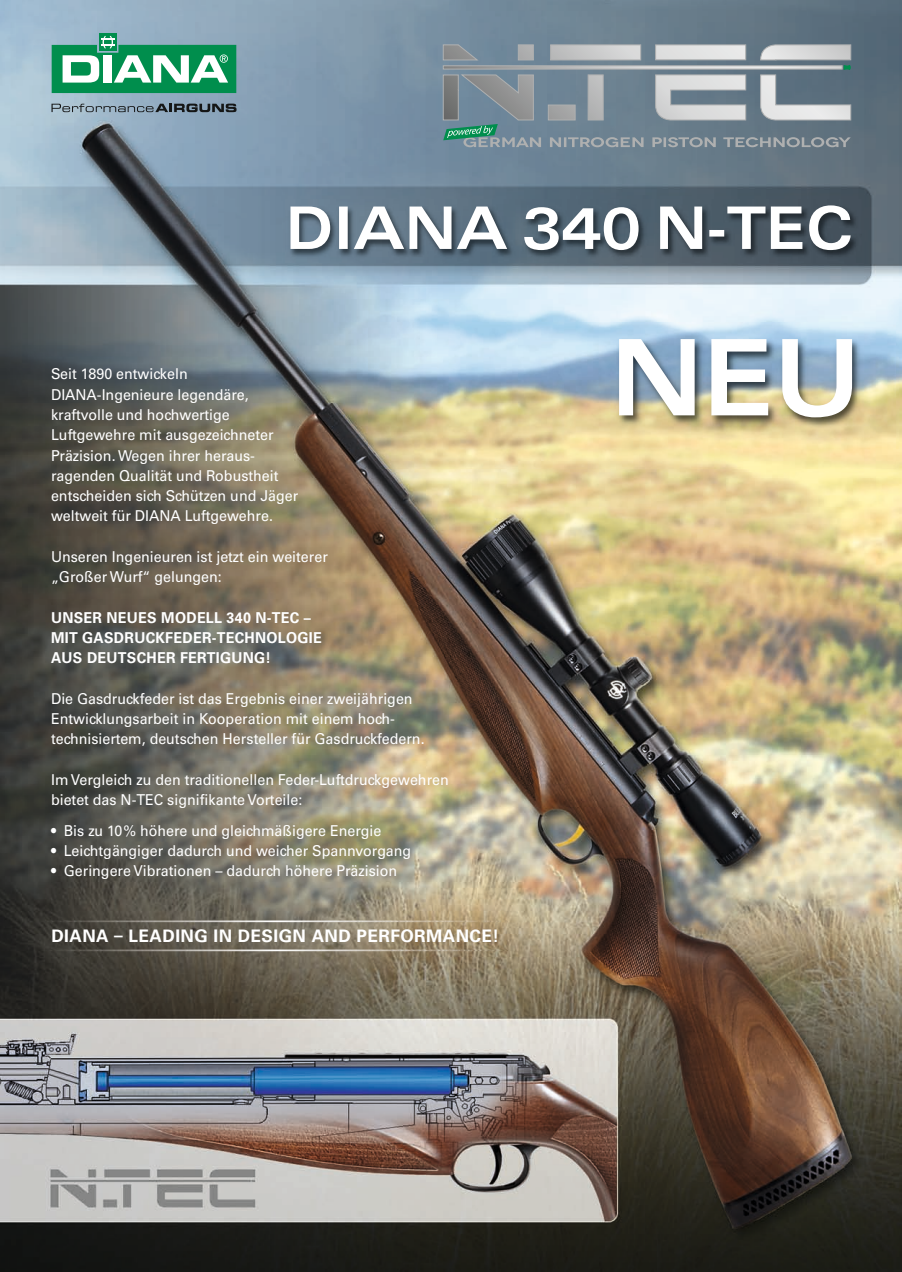
<style>
.page{position:relative;width:902px;height:1272px;background:#fff}
.page>*{position:absolute;margin:0;border:0;box-sizing:border-box;transform-origin:0 0}
.t1{font:700 expanded 105.6px "Univers";color:#fff;scale:.91 1}
.t2{font:700 17.25px "Univers";letter-spacing:.025em;color:#fff}
.t3{font:15px/20.2px "Univers";color:#fff;scale:.95 1}
.t4{font:700 15px/20.2px "Univers";letter-spacing:.02em;color:#fff;scale:.95 1}
</style>
<div class="page">
<img style="left:0;top:0;width:901px;height:1271px">
<svg style="left:442px;top:44px;width:409px;height:103px;background:#8a99a1"></svg>
<img style="left:285px;top:200px;width:578px;height:63px">
<svg style="left:290px;top:205px;width:560px;height:45px"></svg>
<img style="left:45px;top:949px;width:463px;height:2px">
<img style="left:45px;top:920px;width:463px;height:2px">
<img style="left:368px;top:323px;width:527px;height:145px">
<div style="left:99px;top:33px;width:17px;height:18px;background:#008e4d"></div>
<svg style="left:52px;top:36px;width:184px;height:57px"></svg>
<svg style="left:51px;top:104px;width:185px;height:8px"></svg>
<p class="t3" style="left:51px;top:365px;width:236px">Seit 1890 entwickeln<br>DIANA-Ingenieure legendäre, kraftvolle und hochwertige<br>Luftgewehre mit ausgezeichneter</p>
<p class="t3" style="left:51px;top:446px;width:262px">Präzision. Wegen ihrer heraus&shy;ragenden Qualität und Robustheit entscheiden sich Schützen und Jäger weltweit für DIANA Luftgewehre.</p>
<p class="t3" style="left:51px;top:547px;width:293px">Unseren Ingenieuren ist jetzt ein weiterer „Großer Wurf“ gelungen:</p>
<p class="t4" style="left:51px;top:608px;width:286px">UNSER NEUES MODELL 340 N-TEC –<br>MIT GASDRUCKFEDER-TECHNOLOGIE<br>AUS DEUTSCHER FERTIGUNG!</p>
<p class="t3" style="left:51px;top:689px;width:394px">Die Gasdruckfeder ist das Ergebnis einer zweijährigen<br>Entwicklungsarbeit in Kooperation mit einem hoch&shy;technisiertem, deutschen Hersteller für Gasdruckfedern.</p>
<p class="t3" style="left:51px;top:770px;width:420px">Im Vergleich zu den traditionellen Feder-Luftdruckgewehren bietet das N-TEC signifikante Vorteile:</p>
<p class="t3" style="left:51px;top:821px;width:349px">• Bis zu 10% höhere und gleichmäßigere Energie</p>
<p class="t3" style="left:51px;top:841px;width:380px">• Leichtgängiger dadurch und weicher Spannvorgang</p>
<p class="t3" style="left:51px;top:862px;width:366px">• Geringere Vibrationen – dadurch höhere Präzision</p>
<p class="t2" style="left:51px;top:929px;width:449px">DIANA – LEADING IN DESIGN AND PERFORMANCE!</p>
<h1 class="t1" style="left:610px;top:339px;width:275px">NEU</h1>
</div>
